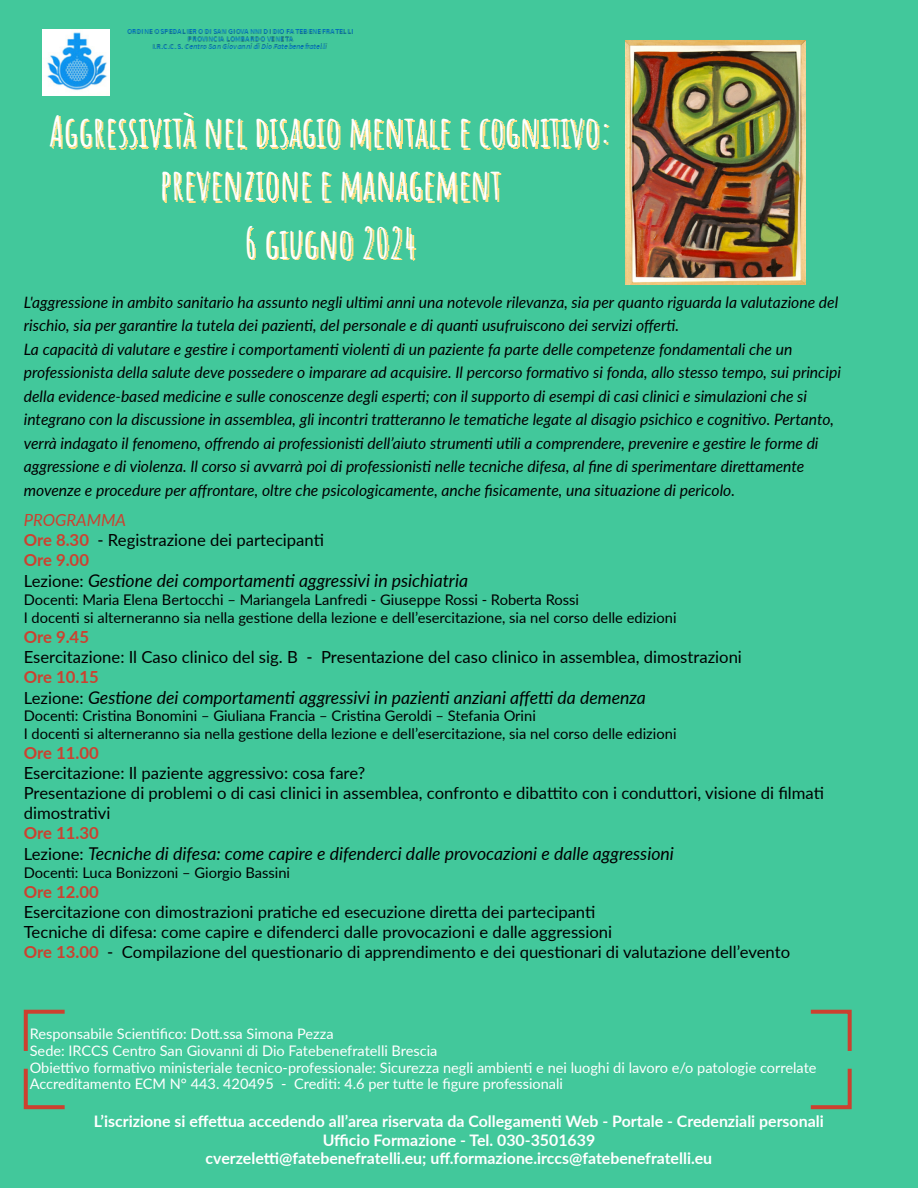
<style>
.page{position:relative;width:918px;height:1188px;background:#42c89b}
.page>*{position:absolute;margin:0;border:0;box-sizing:border-box;transform-origin:0 0}
.t1{font:700 42.15px/52.2px "Amatic SC";color:#fff;text-align:center}
.t2{font:700 42px "Amatic SC";color:#fff}
.t3{font:italic 17.7px "Lato";color:#000}
.t4{font:16.65px/20px "Lato";color:#000}
.t5{font:700 16.65px "Lato";letter-spacing:-.01em;color:#cc412f}
.t6{font:700 15.9px/18.5px "Lato";color:#fff;text-align:center}
.t7{font:italic 15.75px/23.5px "Lato";color:#000}
.t8{font:14.7px/17.7px "Lato";color:#000}
.t9{font:14.55px/16.6px "Lato";color:#fff}
.s1{font-style:italic;color:#cc412f}
.s2{font-weight:700;color:#cc412f}
.s3{font-style:normal;font-size:16.65px}
</style>
<div class="page">
<img style="left:625px;top:41px;width:181px;height:244px">
<img style="left:42px;top:92px;width:614px;height:129px">
<img style="left:216px;top:203px;width:243px;height:58px">
<img style="left:43px;top:29px;width:66px;height:67px">
<img style="left:128px;top:29px;width:225px;height:20px">
<svg style="left:23px;top:1009px;width:42px;height:42px"></svg>
<svg style="left:810px;top:1009px;width:42px;height:42px"></svg>
<svg style="left:810px;top:1068px;width:42px;height:42px"></svg>
<svg style="left:23px;top:1068px;width:42px;height:42px"></svg>
<h1 class="t1" style="left:49px;top:103px;width:564px">Aggressività nel disagio mentale e cognitivo: prevenzione e management</h1>
<h2 class="t2" style="left:245px;top:211px;width:173px">6 giugno 2024</h2>
<p class="t7" style="left:24px;top:290px;width:818px">L'aggressione in ambito sanitario ha assunto negli ultimi anni una notevole rilevanza, sia per quanto riguarda la valutazione del rischio, sia per garantire la tutela dei pazienti, del personale e di quanti usufruiscono dei servizi offerti.<br>La capacità di valutare e gestire i comportamenti violenti di un paziente fa parte delle competenze fondamentali che un professionista della salute deve possedere o imparare ad acquisire. Il percorso formativo si fonda, allo stesso tempo, sui principi della evidence-based medicine e sulle conoscenze degli esperti; con il supporto di esempi di casi clinici e simulazioni che si integrano con la discussione in assemblea, gli incontri tratteranno le tematiche legate al disagio psichico e cognitivo. Pertanto, verrà indagato il fenomeno, offrendo ai professionisti dell’aiuto strumenti utili a comprendere, prevenire e gestire le forme di aggressione e di violenza. Il corso si avvarrà poi di professionisti nelle tecniche difesa, al fine di sperimentare direttamente movenze e procedure per affrontare, oltre che psicologicamente, anche fisicamente, una situazione di pericolo.</p>
<p class="t4" style="left:24px;top:509px;width:302px"><span class="s1">PROGRAMMA<br></span><span class="s2">Ore 8.30</span> - Registrazione dei partecipanti<br><span class="s2">Ore 9.00</span></p>
<p class="t3" style="left:24px;top:568px;width:446px"><span class="s3">Lezione:</span> Gestione dei comportamenti aggressivi in psichiatria</p>
<p class="t8" style="left:24px;top:590px;width:654px">Docenti: Maria Elena Bertocchi – Mariangela Lanfredi - Giuseppe Rossi - Roberta Rossi<br>I docenti si alterneranno sia nella gestione della lezione e dell’esercitazione, sia nel corso delle edizioni</p>
<p class="t5" style="left:24px;top:624px;width:67px">Ore 9.45</p>
<p class="t4" style="left:24px;top:646px;width:720px">Esercitazione: Il Caso clinico del sig. B - Presentazione del caso clinico in assemblea, dimostrazioni</p>
<p class="t5" style="left:24px;top:664px;width:76px">Ore 10.15</p>
<p class="t3" style="left:24px;top:685px;width:624px"><span class="s3">Lezione:</span> Gestione dei comportamenti aggressivi in pazienti anziani affetti da demenza</p>
<p class="t8" style="left:24px;top:707px;width:654px">Docenti: Cristina Bonomini – Giuliana Francia – Cristina Geroldi – Stefania Orini<br>I docenti si alterneranno sia nella gestione della lezione e dell’esercitazione, sia nel corso delle edizioni</p>
<p class="t5" style="left:24px;top:741px;width:76px">Ore 11.00</p>
<p class="t4" style="left:24px;top:762px;width:801px">Esercitazione: Il paziente aggressivo: cosa fare?<br>Presentazione di problemi o di casi clinici in assemblea, confronto e dibattito con i conduttori, visione di filmati dimostrativi</p>
<p class="t5" style="left:24px;top:821px;width:76px">Ore 11.30</p>
<p class="t3" style="left:24px;top:841px;width:652px"><span class="s3">Lezione:</span> Tecniche di difesa: come capire e difenderci dalle provocazioni e dalle aggressioni</p>
<p class="t8" style="left:24px;top:863px;width:268px">Docenti: Luca Bonizzoni – Giorgio Bassini</p>
<p class="t5" style="left:24px;top:879px;width:76px">Ore 12.00</p>
<p class="t4" style="left:24px;top:901px;width:768px">Esercitazione con dimostrazioni pratiche ed esecuzione diretta dei partecipanti<br>Tecniche di difesa: come capire e difenderci dalle provocazioni e dalle aggressioni<br><span class="s2">Ore 13.00</span> - Compilazione del questionario di apprendimento e dei questionari di valutazione dell’evento</p>
<p class="t9" style="left:30px;top:1025px;width:788px">Responsabile Scientifico: Dott.ssa Simona Pezza<br>Sede: IRCCS Centro San Giovanni di Dio Fatebenefratelli Brescia<br>Obiettivo formativo ministeriale tecnico-professionale: Sicurezza negli ambienti e nei luoghi di lavoro e/o patologie correlate Accreditamento ECM N° 443. 420495 - Crediti: 4.6 per tutte le figure professionali</p>
<p class="t6" style="left:94px;top:1112px;width:731px">L’iscrizione si effettua accedendo all’area riservata da Collegamenti Web - Portale - Credenziali personali<br>Ufficio Formazione - Tel. 030-3501639<br>cverzeletti@fatebenefratelli.eu; uff.formazione.irccs@fatebenefratelli.eu</p>
</div>
